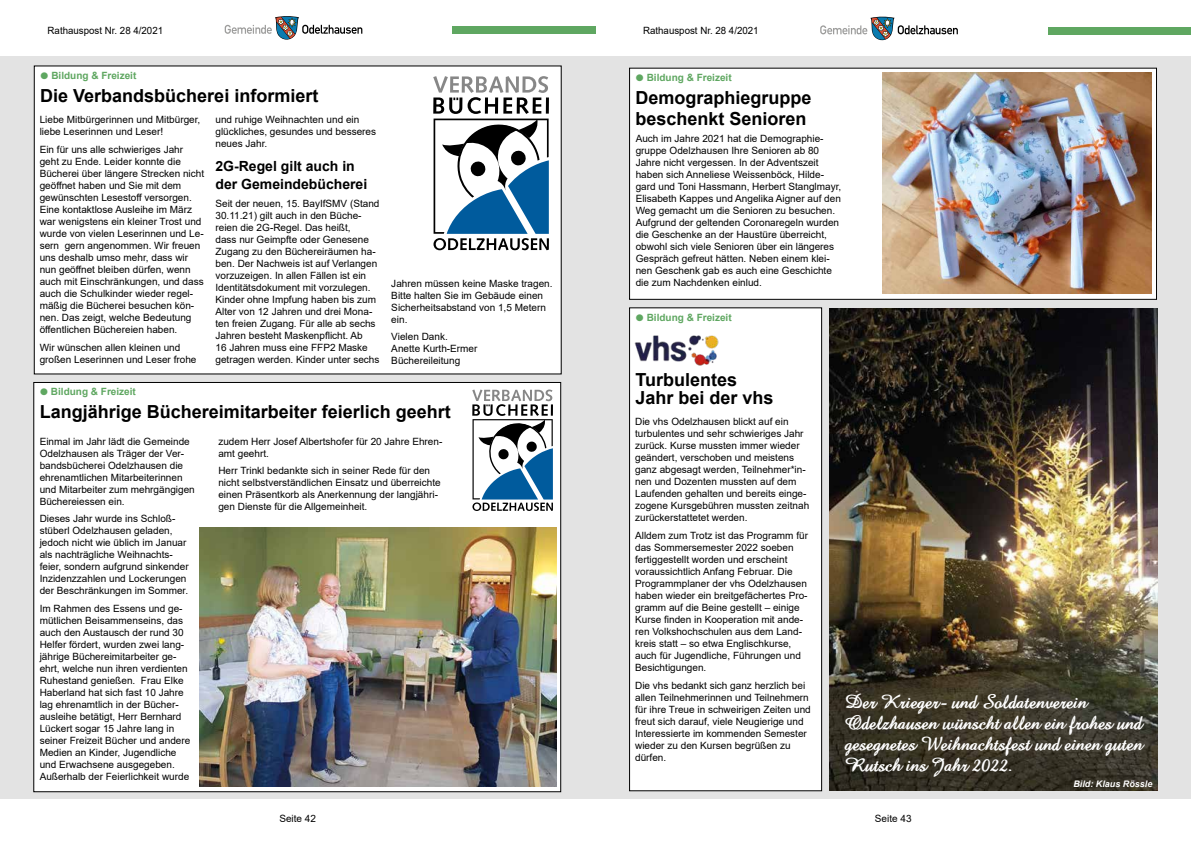
<style>
.page{position:relative;width:1191px;height:842px;background:#fff}
.page>*{position:absolute;margin:0;border:0;box-sizing:border-box;transform-origin:0 0}
.t1{font:700 20px/21px "Amaze";color:#fff}
.t2{font:700 18px/18px "Arial";color:#000}
.t3{font:700 14px/18px "Arial";color:#000}
.t4{font:10px/12px "Arial";color:#000}
.t5{font:700 10px "Arial";color:#5fa761}
.t6{font:italic 700 9px "Arial";color:#fff}
.s1{font-size:24px}
</style>
<div class="page">
<svg style="left:225px;top:16px;width:137px;height:24px"></svg>
<div style="left:452px;top:26px;width:143px;height:8px;background:#5fa761"></div>
<svg style="left:820px;top:16px;width:138px;height:25px"></svg>
<div style="left:1047px;top:27px;width:144px;height:7px;background:#5fa761"></div>
<div style="left:0;top:56px;width:595px;height:743px;background:#e3e3e3"></div>
<div style="left:596px;top:56px;width:595px;height:743px;background:#e3e3e3"></div>
<div style="left:34px;top:382px;width:527px;height:410px;background:#fff"></div>
<div style="left:34px;top:66px;width:527px;height:308px;background:#fff"></div>
<div style="left:629px;top:308px;width:192px;height:483px;background:#fff"></div>
<div style="left:629px;top:308px;width:193px;height:483px;border:1px solid #000"></div>
<img style="left:199px;top:528px;width:357px;height:258px">
<img style="left:830px;top:308px;width:327px;height:482px">
<img style="left:634px;top:335px;width:85px;height:31px">
<svg style="left:433px;top:76px;width:116px;height:174px"></svg>
<svg style="left:472px;top:389px;width:81px;height:122px"></svg>
<div style="left:629px;top:68px;width:527px;height:231px;background:#fff"></div>
<div style="left:629px;top:68px;width:527px;height:232px;border:1px solid #000"></div>
<img style="left:883px;top:73px;width:268px;height:221px">
<p class="t4" style="left:48px;top:24px;width:117px">Rathauspost Nr. 28 4/2021</p>
<p class="t4" style="left:643px;top:25px;width:117px">Rathauspost Nr. 28 4/2021</p>
<p class="t5" style="left:40px;top:68px;width:98px"><span class="s1">•</span> Bildung &amp; Freizeit</p>
<h2 class="t2" style="left:40px;top:87px;width:280px">Die Verbandsbücherei informiert</h2>
<p class="t4" style="left:40px;top:114px;width:162px">Liebe Mitbürgerinnen und Mitbürger, liebe Leserinnen und Leser!</p>
<p class="t4" style="left:40px;top:143px;width:166px">Ein für uns alle schwieriges Jahr geht zu Ende. Leider konnte die Bücherei über längere Strecken nicht geöffnet haben und Sie mit dem gewünschten Lesestoff versorgen.<br>Eine kontaktlose Ausleihe im März war wenigstens ein kleiner Trost und wurde von vielen Leserinnen und Le&shy;sern gern angenommen. Wir freuen uns deshalb umso mehr, dass wir nun geöffnet bleiben dürfen, wenn auch mit Einschränkungen, und dass auch die Schulkinder wieder regel&shy;mäßig die Bücherei besuchen kön&shy;nen. Das zeigt, welche Bedeutung öffentlichen Büchereien haben.</p>
<p class="t4" style="left:40px;top:341px;width:158px">Wir wünschen allen kleinen und großen Leserinnen und Leser frohe</p>
<p class="t4" style="left:215px;top:114px;width:162px">und ruhige Weihnachten und ein glückliches, gesundes und besseres neues Jahr.</p>
<h3 class="t3" style="left:215px;top:157px;width:153px">2G-Regel gilt auch in der Gemeindebücherei</h3>
<p class="t4" style="left:215px;top:197px;width:165px">Seit der neuen, 15. BayIfSMV (Stand 30.11.21) gilt auch in den Büche&shy;reien die 2G-Regel. Das heißt,<br>dass nur Geimpfte oder Genesene Zugang zu den Büchereiräumen ha&shy;ben. Der Nachweis ist auf Verlangen vorzuzeigen. In allen Fällen ist ein Identitätsdokument mit vorzulegen.<br>Kinder ohne Impfung haben bis zum Alter von 12 Jahren und drei Mona&shy;ten freien Zugang. Für alle ab sechs Jahren besteht Maskenpflicht. Ab<br>16 Jahren muss eine FFP2 Maske getragen werden. Kinder unter sechs</p>
<p class="t4" style="left:391px;top:277px;width:163px">Jahren müssen keine Maske tragen.<br>Bitte halten Sie im Gebäude einen<br>Sicherheitsabstand von 1,5 Metern ein.</p>
<p class="t4" style="left:391px;top:331px;width:88px">Vielen Dank.<br>Anette Kurth-Ermer<br>Büchereileitung</p>
<p class="t5" style="left:40px;top:385px;width:98px"><span class="s1">•</span> Bildung &amp; Freizeit</p>
<h2 class="t2" style="left:40px;top:403px;width:413px">Langjährige Büchereimitarbeiter feierlich geehrt</h2>
<p class="t4" style="left:40px;top:435px;width:157px">Einmal im Jahr lädt die Gemeinde<br>Odelzhausen als Träger der Ver&shy;bandsbücherei Odelzhausen die ehrenamtlichen Mitarbeiterinnen und Mitarbeiter zum mehrgängigen<br>Büchereiessen ein.</p>
<p class="t4" style="left:40px;top:513px;width:150px">Dieses Jahr wurde ins Schloß&shy;stüberl Odelzhausen geladen, jedoch nicht wie üblich im Januar als nachträgliche Weihnachts&shy;feier, sondern aufgrund sinkender<br>Inzidenzzahlen und Lockerungen der Beschränkungen im Sommer.</p>
<p class="t4" style="left:40px;top:602px;width:152px">Im Rahmen des Essens und ge&shy;mütlichen Beisammenseins, das auch den Austausch der rund 30<br>Helfer fördert, wurden zwei lang&shy;jährige Büchereimitarbeiter ge&shy;ehrt, welche nun ihren verdienten<br>Ruhestand genießen. Frau Elke<br>Haberland hat sich fast 10 Jahre lag ehrenamtlich in der Bücher&shy;ausleihe betätigt, Herr Bernhard<br>Lückert sogar 15 Jahre lang in seiner Freizeit Bücher und andere<br>Medien an Kinder, Jugendliche und Erwachsene ausgegeben.<br>Außerhalb der Feierlichkeit wurde</p>
<p class="t4" style="left:218px;top:435px;width:225px">zudem Herr Josef Albertshofer für 20 Jahre Ehren&shy;amt geehrt.</p>
<p class="t4" style="left:218px;top:465px;width:224px">Herr Trinkl bedankte sich in seiner Rede für den nicht selbstverständlichen Einsatz und überreichte einen Präsentkorb als Anerkennung der langjähri&shy;gen Dienste für die Allgemeinheit.</p>
<p class="t5" style="left:635px;top:70px;width:98px"><span class="s1">•</span> Bildung &amp; Freizeit</p>
<h2 class="t2" style="left:635px;top:87px;width:178px;line-height:21.6px">Demographiegruppe beschenkt Senioren</h2>
<p class="t4" style="left:635px;top:133px;width:207px">Auch im Jahre 2021 hat die Demographie&shy;gruppe Odelzhausen Ihre Senioren ab 80<br>Jahre nicht vergessen. In der Adventszeit haben sich Anneliese Weissenböck, Hilde&shy;gard und Toni Hassmann, Herbert Stanglmayr, Elisabeth Kappes und Angelika Aigner auf den Weg gemacht um die Senioren zu besuchen.<br>Aufgrund der geltenden Coronaregeln wurden die Geschenke an der Haustüre überreicht, obwohl sich viele Senioren über ein längeres Gespräch gefreut hätten. Neben einem klei&shy;nen Geschenk gab es auch eine Geschichte die zum Nachdenken einlud.</p>
<p class="t5" style="left:635px;top:310px;width:98px"><span class="s1">•</span> Bildung &amp; Freizeit</p>
<h2 class="t2" style="left:635px;top:371px;width:140px">Turbulentes<br>Jahr bei der vhs</h2>
<p class="t4" style="left:635px;top:416px;width:175px">Die vhs Odelzhausen blickt auf ein turbulentes und sehr schwieriges Jahr zurück. Kurse mussten immer wieder geändert, verschoben und meistens ganz abgesagt werden, Teilnehmer*in&shy;nen und Dozenten mussten auf dem Laufenden gehalten und bereits einge&shy;zogene Kursgebühren mussten zeitnah zurückerstattetet werden.</p>
<p class="t4" style="left:635px;top:529px;width:174px">Alldem zum Trotz ist das Programm für das Sommersemester 2022 soeben fertiggestellt worden und erscheint voraussichtlich Anfang Februar. Die Programmplaner der vhs Odelzhausen haben wieder ein breitgefächertes Pro&shy;gramm auf die Beine gestellt – einige Kurse finden in Kooperation mit ande&shy;ren Volkshochschulen aus dem Land&shy;kreis statt – so etwa Englischkurse, auch für Jugendliche, Führungen und Besichtigungen.</p>
<p class="t4" style="left:635px;top:679px;width:177px">Die vhs bedankt sich ganz herzlich bei allen Teilnehmerinnen und Teilnehmern für ihre Treue in schweirigen Zeiten und freut sich darauf, viele Neugierige und Interessierte im kommenden Semester wieder zu den Kursen begrüßen zu dürfen.</p>
<h1 class="t1" style="left:845px;top:691px;width:299px">Der Krieger- und Soldatenverein Odelzhausen wünscht allen ein frohes und gesegnetes Weihnachtsfest und einen guten Rutsch ins Jahr 2022.</h1>
<p class="t6" style="left:1073px;top:777px;width:81px">Bild: Klaus Rössle</p>
<p class="t4" style="left:279px;top:813px;width:38px">Seite 42</p>
<p class="t4" style="left:875px;top:813px;width:38px">Seite 43</p>
</div>
